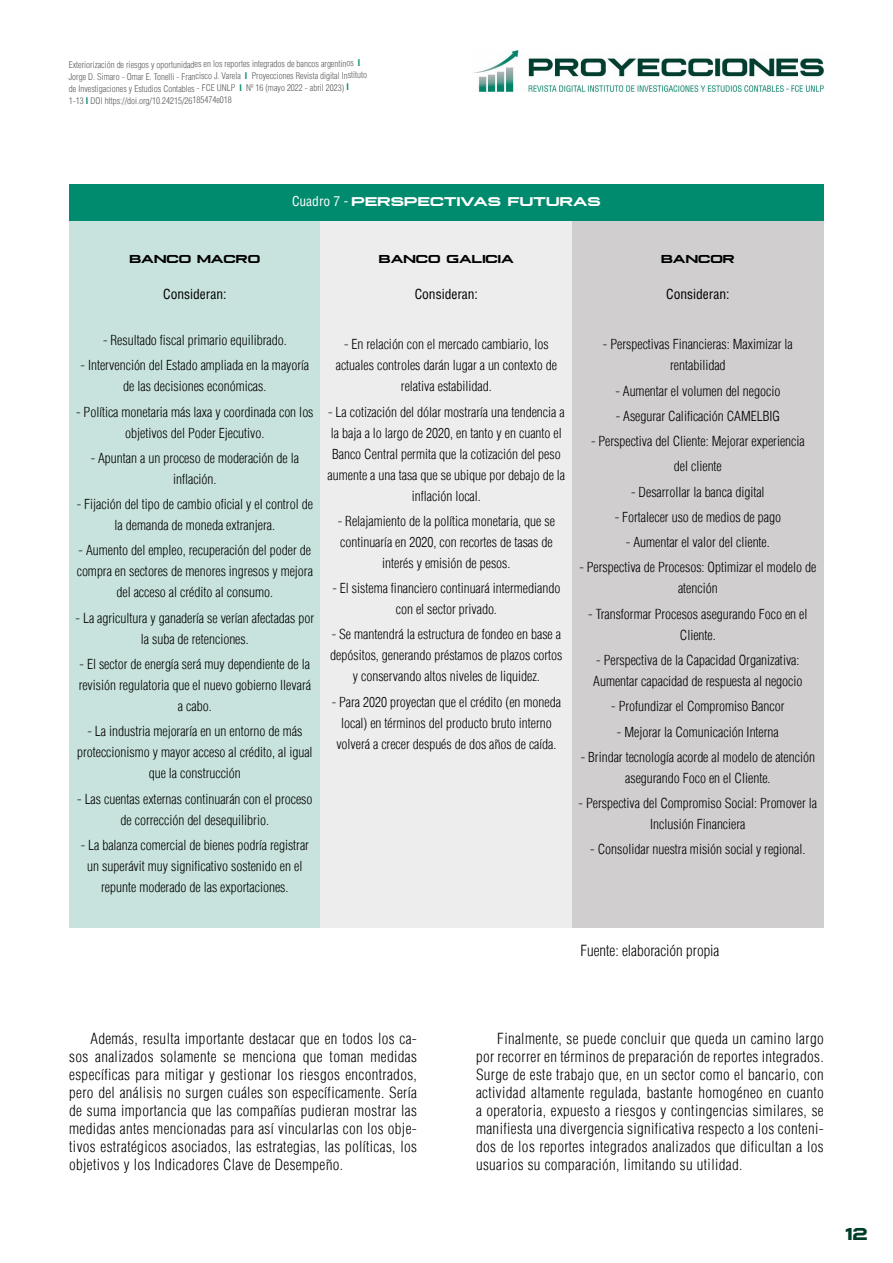
<style>
.page{position:relative;width:893px;height:1263px;background:#fff}
.page>*{position:absolute;margin:0;border:0;box-sizing:border-box;transform-origin:0 0}
.t1{font:700 18px "Plateia";color:#003c28}
.t2{font:15px/18px "Switzerland Cond Light";letter-spacing:.025em;color:#000;text-align:justify}
.t3{font:15px "Switzerland Cond Light";color:#000}
.t4{font:13.5px/21px "Switzerland Cond Light";color:#000;text-align:center}
.t5{font:13.5px "Switzerland Condensed";color:#000}
.t6{font:700 13.2px "Plateia";color:#fff}
.t7{font:700 12px "Plateia";color:#000}
.t8{font:9px/12.1px "Switzerland Cond Light";letter-spacing:-.01em;color:#58595b}
.s1{font-family:"Switzerland";font-weight:700;font-stretch:condensed;color:#008b6f}
.s2{font-family:"Switzerland Condensed";font-weight:400}
</style>
<div class="page">
<img style="left:473px;top:50px;width:351px;height:42px">
<div style="left:69px;top:219px;width:252px;height:708px;background:#c8e3dd"></div>
<div style="left:321px;top:219px;width:251px;height:708px;background:#ededed"></div>
<div style="left:572px;top:219px;width:252px;height:708px;background:#d0cece"></div>
<div style="left:69px;top:184px;width:755px;height:37px;background:#008b6f"></div>
<p class="t8" style="left:69px;top:58px;width:300px">Exteriorización de riesgos y oportunidades en los reportes integrados de bancos argentinos <span class="s1">I </span>Jorge D. Simaro - Omar E. Tonelli - Francisco J. Varela <span class="s1">I</span> Proyecciones Revista digital Instituto de Investigaciones y Estudios Contables - FCE UNLP <span class="s1">I</span> Nº 16 (mayo 2022 - abril 2023) <span class="s1">I<br></span>1-13 <span class="s1">I</span> DOI https://doi.org/10.24215/26185474e018</p>
<p class="t6" style="left:292px;top:194px;width:310px"><span class="s2">Cuadro 7 -</span> PERSPECTIVAS FUTURAS</p>
<p class="t7" style="left:129px;top:252px;width:132px">BANCO MACRO</p>
<p class="t5" style="left:163px;top:285px;width:65px">Consideran:</p>
<p class="t4" style="left:103px;top:329px;width:185px">- Resultado fiscal primario equilibrado.</p>
<p class="t4" style="left:81px;top:355px;width:230px">- Intervención del Estado ampliada en la mayoría de las decisiones económicas.</p>
<p class="t4" style="left:76px;top:401px;width:239px">- Política monetaria más laxa y coordinada con los objetivos del Poder Ejecutivo.</p>
<p class="t4" style="left:91px;top:447px;width:210px">- Apuntan a un proceso de moderación de la inflación.</p>
<p class="t4" style="left:77px;top:493px;width:238px">- Fijación del tipo de cambio oficial y el control de la demanda de moneda extranjera.</p>
<p class="t4" style="left:77px;top:540px;width:238px">- Aumento del empleo, recuperación del poder de compra en sectores de menores ingresos y mejora del acceso al crédito al consumo.</p>
<p class="t4" style="left:76px;top:607px;width:240px">- La agricultura y ganadería se verían afectadas por la suba de retenciones.</p>
<p class="t4" style="left:79px;top:653px;width:234px">- El sector de energía será muy dependiente de la revisión regulatoria que el nuevo gobierno llevará a cabo.</p>
<p class="t4" style="left:77px;top:721px;width:237px">- La industria mejoraría en un entorno de más proteccionismo y mayor acceso al crédito, al igual que la construcción</p>
<p class="t4" style="left:77px;top:788px;width:237px">- Las cuentas externas continuarán con el proceso de corrección del desequilibrio.</p>
<p class="t4" style="left:81px;top:834px;width:230px">- La balanza comercial de bienes podría registrar un superávit muy significativo sostenido en el repunte moderado de las exportaciones.</p>
<p class="t7" style="left:379px;top:252px;width:136px">BANCO GALICIA</p>
<p class="t5" style="left:415px;top:285px;width:65px">Consideran:</p>
<p class="t4" style="left:336px;top:334px;width:223px">- En relación con el mercado cambiario, los actuales controles darán lugar a un contexto de relativa estabilidad.</p>
<p class="t4" style="left:328px;top:401px;width:239px">- La cotización del dólar mostraría una tendencia a la baja a lo largo de 2020, en tanto y en cuanto el Banco Central permita que la cotización del peso aumente a una tasa que se ubique por debajo de la inflación local.</p>
<p class="t4" style="left:338px;top:510px;width:219px">- Relajamiento de la política monetaria, que se continuaría en 2020, con recortes de tasas de interés y emisión de pesos.</p>
<p class="t4" style="left:332px;top:578px;width:229px">- El sistema financiero continuará intermediando con el sector privado.</p>
<p class="t4" style="left:330px;top:624px;width:234px">- Se mantendrá la estructura de fondeo en base a depósitos, generando préstamos de plazos cortos y conservando altos niveles de liquidez.</p>
<p class="t4" style="left:332px;top:691px;width:231px">- Para 2020 proyectan que el crédito (en moneda local) en términos del producto bruto interno volverá a crecer después de dos años de caída.</p>
<p class="t7" style="left:661px;top:252px;width:75px">BANCOR</p>
<p class="t5" style="left:666px;top:285px;width:65px">Consideran:</p>
<p class="t4" style="left:603px;top:334px;width:191px">- Perspectivas Financieras: Maximizar la rentabilidad</p>
<p class="t4" style="left:615px;top:380px;width:166px">- Aumentar el volumen del negocio</p>
<p class="t4" style="left:616px;top:405px;width:166px">- Asegurar Calificación CAMELBIG</p>
<p class="t4" style="left:591px;top:428px;width:215px;line-height:25.2px">- Perspectiva del Cliente: Mejorar experiencia del cliente</p>
<p class="t4" style="left:631px;top:481px;width:135px">- Desarrollar la banca digital</p>
<p class="t4" style="left:615px;top:506px;width:168px">- Fortalecer uso de medios de pago</p>
<p class="t4" style="left:626px;top:532px;width:146px">- Aumentar el valor del cliente.</p>
<p class="t4" style="left:579px;top:557px;width:238px">- Perspectiva de Procesos: Optimizar el modelo de atención</p>
<p class="t4" style="left:588px;top:603px;width:221px">- Transformar Procesos asegurando Foco en el<br>Cliente.</p>
<p class="t4" style="left:593px;top:649px;width:211px;text-align:left">- Perspectiva de la Capacidad Organizativa:<br>Aumentar capacidad de respuesta al negocio</p>
<p class="t4" style="left:611px;top:696px;width:175px">- Profundizar el Compromiso Bancor</p>
<p class="t4" style="left:617px;top:721px;width:163px">- Mejorar la Comunicación Interna</p>
<p class="t4" style="left:581px;top:746px;width:236px">- Brindar tecnología acorde al modelo de atención asegurando Foco en el Cliente.</p>
<p class="t4" style="left:579px;top:792px;width:240px">- Perspectiva del Compromiso Social: Promover la<br>Inclusión Financiera</p>
<p class="t4" style="left:590px;top:839px;width:217px">- Consolidar nuestra misión social y regional.</p>
<p class="t3" style="left:580px;top:942px;width:141px">Fuente: elaboración propia</p>
<p class="t2" style="left:69px;top:1029px;width:349px;text-indent:21px">Además, resulta importante destacar que en todos los ca&shy;sos analizados solamente se menciona que toman medidas específicas para mitigar y gestionar los riesgos encontrados, pero del análisis no surgen cuáles son específicamente. Sería de suma importancia que las compañías pudieran mostrar las medidas antes mencionadas para así vincularlas con los obje&shy;tivos estratégicos asociados, las estrategias, las políticas, los objetivos y los Indicadores Clave de Desempeño.</p>
<p class="t2" style="left:476px;top:1029px;width:349px;text-indent:21px">Finalmente, se puede concluir que queda un camino largo por recorrer en términos de preparación de reportes integrados.<br>Surge de este trabajo que, en un sector como el bancario, con actividad altamente regulada, bastante homogéneo en cuanto a operatoria, expuesto a riesgos y contingencias similares, se manifiesta una divergencia significativa respecto a los conteni&shy;dos de los reportes integrados analizados que dificultan a los usuarios su comparación, limitando su utilidad.</p>
<h1 class="t1" style="left:845px;top:1223px;width:24px">12</h1>
</div>
